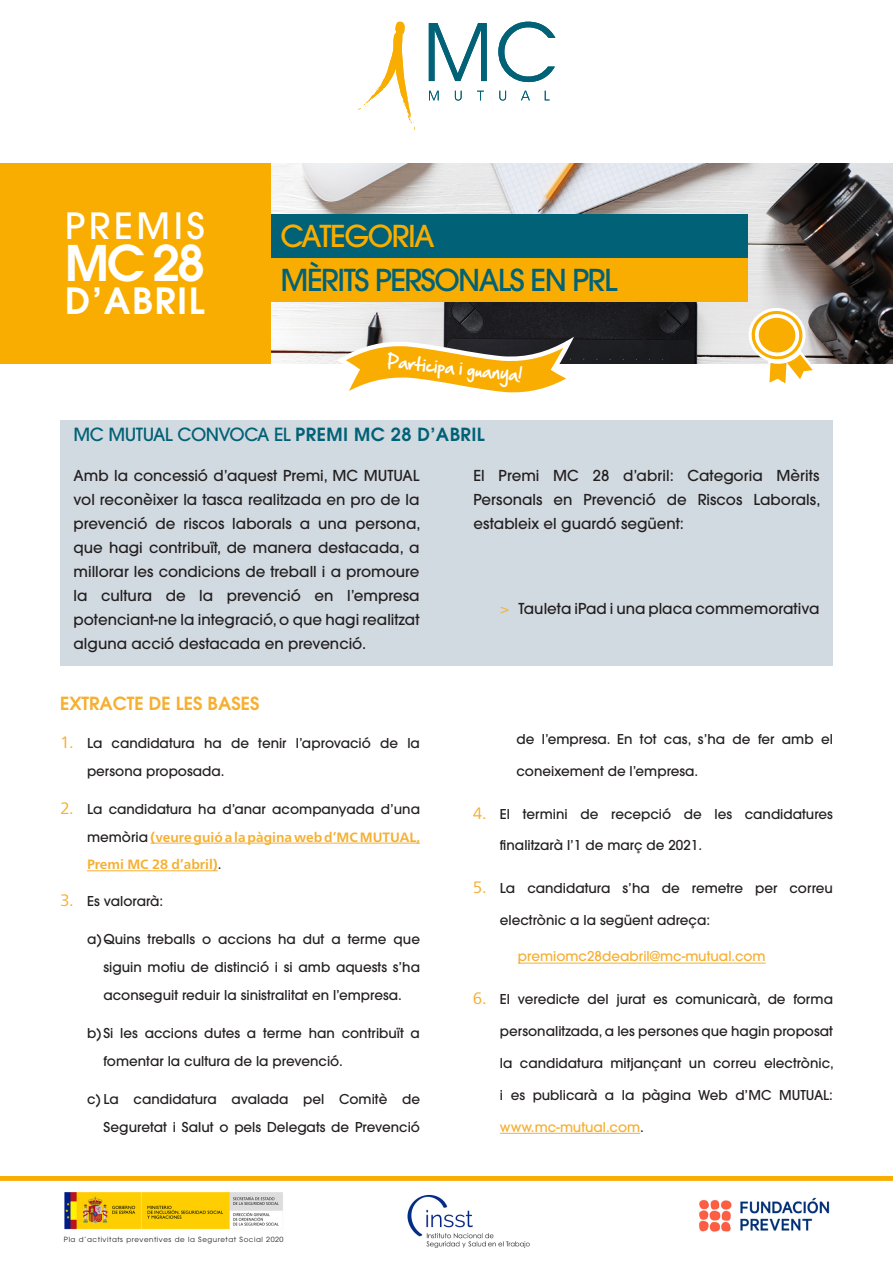
<style>
.page{position:relative;width:893px;height:1263px;background:#fff}
.page>*{position:absolute;margin:0;border:0;box-sizing:border-box;transform-origin:0 0}
.t1{font:600 48.75px "ITC Avant Garde Std";color:#fff}
.t2{font:600 36px "ITC Avant Garde Std";letter-spacing:.045em;color:#fff}
.t3{font:500 36px "ITC Avant Garde Std";letter-spacing:.1em;color:#fff}
.t4{font:500 30px "ITC Avant Garde Std";letter-spacing:-.05em;color:#016176}
.t5{font:500 30px "ITC Avant Garde Std";letter-spacing:-.05em;color:#f9ad00}
.Texto_normal{font:500 18px "ITC Avant Garde Std";letter-spacing:-.025em;color:#016176}
.Texto_normal-2{font:600 18px "ITC Avant Garde Std";color:#f6af31}
.t6{font:15.75px "Hand Of Sean";color:#fff}
.Texto_normal-3{font:500 15px/24px "ITC Avant Garde Std";color:#231f20;text-align:justify}
.Texto_normal-4{font:500 13.5px/27.8px "ITC Avant Garde Std";color:#231f20}
.t7{font:700 13.5px/27.8px "Frutiger Neue LT Pro";color:#f6af31;text-align:justify}
.Texto_normal-5{font:500 13.5px "ITC Avant Garde Std";color:#f6af31}
.t8{font:7.05px "ITC Avant Garde Pro";letter-spacing:.075em;color:#231f20}
.s1{font-weight:600}
.s2{font-family:"Frutiger Neue LT Pro";font-weight:400;color:#f6af31}
.s3{font-family:"Frutiger Neue LT Pro";font-weight:400;font-size:16.5px;color:#f6af31}
.s4{font-weight:400;font-size:16.5px}
.s5{font-family:"ITC Avant Garde Std";font-weight:500;color:#231f20}
.s6{color:#231f20}
</style>
<div class="page">
<img style="left:270px;top:164px;width:623px;height:200px">
<div style="left:270px;top:258px;width:477px;height:43px;background:#f9ad00"></div>
<div style="left:270px;top:215px;width:477px;height:43px;background:#016176"></div>
<svg style="left:332px;top:336px;width:250px;height:57px"></svg>
<svg style="left:358px;top:22px;width:58px;height:108px"></svg>
<svg style="left:498px;top:22px;width:57px;height:60px"></svg>
<svg style="left:455px;top:91px;width:7px;height:10px"></svg>
<svg style="left:477px;top:91px;width:7px;height:9px"></svg>
<svg style="left:499px;top:91px;width:7px;height:10px"></svg>
<svg style="left:521px;top:91px;width:9px;height:9px"></svg>
<svg style="left:545px;top:91px;width:5px;height:9px"></svg>
<svg style="left:429px;top:23px;width:58px;height:58px"></svg>
<svg style="left:429px;top:91px;width:10px;height:9px"></svg>
<svg style="left:747px;top:306px;width:73px;height:78px"></svg>
<div style="left:0;top:163px;width:270px;height:201px;background:#f9ad00"></div>
<div style="left:0;top:1176px;width:893px;height:5px;background:#f9ad00"></div>
<img style="left:407px;top:1194px;width:123px;height:54px">
<img style="left:699px;top:1197px;width:131px;height:35px">
<img style="left:64px;top:1192px;width:219px;height:38px">
<div style="left:60px;top:456px;width:773px;height:209px;background:#d2dae1"></div>
<hr style="left:150px;top:843px;width:270px;height:1px;background:#f6af31">
<hr style="left:87px;top:870px;width:131px;height:1px;background:#f6af31">
<hr style="left:518px;top:963px;width:248px;height:1px;background:#f6af31">
<hr style="left:500px;top:1133px;width:140px;height:1px;background:#f6af31">
<div style="left:60px;top:420px;width:773px;height:36px;background:#d2dae1"></div>
<h2 class="t3" style="left:65px;top:203px;width:141px">PREMIS</h2>
<h1 class="t1" style="left:65px;top:231px;width:141px">MC 28</h1>
<h2 class="t2" style="left:65px;top:278px;width:141px">D’ABRIL</h2>
<h3 class="t5" style="left:280px;top:217px;width:156px">CATEGORIA</h3>
<h3 class="t4" style="left:280px;top:261px;width:339px">MÈRITS PERSONALS EN PRL</h3>
<p class="t6" style="left:388px;top:346px;width:137px;rotate:6deg">Participa i guanya!</p>
<p class="Texto_normal" style="left:74px;top:423px;width:413px">MC MUTUAL CONVOCA EL <span class="s1">PREMI MC 28 D’ABRIL</span></p>
<p class="Texto_normal-3" style="left:74px;top:463px;width:349px">Amb la concessió d’aquest Premi, MC MUTUAL vol reconèixer la tasca realitzada en pro de la prevenció de riscos laborals a una persona, que hagi contribuït, de manera destacada, a millorar les condicions de treball i a promoure la cultura de la prevenció en l’empresa potenciant-ne la integració, o que hagi realitzat alguna acció destacada en prevenció.</p>
<p class="Texto_normal-3" style="left:473px;top:463px;width:349px">El Premi MC 28 d’abril: Categoria Mèrits Personals en Prevenció de Riscos Laborals, estableix el guardó següent:</p>
<p class="Texto_normal-3" style="left:500px;top:596px;width:320px"><span class="s2">&gt;</span> Tauleta iPad i una placa commemorativa</p>
<p class="Texto_normal-2" style="left:60px;top:692px;width:201px">EXTRACTE DE LES BASES</p>
<p class="Texto_normal-4" style="left:87px;top:729px;width:334px;text-indent:-27px"><span class="s3">1.</span> La candidatura ha de tenir l’aprovació de la persona proposada.</p>
<p class="t7" style="left:87px;top:795px;width:335px;text-indent:-27px"><span class="s4">2.</span> <span class="s5">La candidatura ha d’anar acompanyada d’una memòria</span> (veure guió a la pàgina web d’MC MUTUAL, Premi MC 28 d’abril)<span class="s5">.</span></p>
<p class="Texto_normal-4" style="left:60px;top:887px;width:105px"><span class="s3">3.</span> Es valorarà:</p>
<p class="Texto_normal-4" style="left:104px;top:925px;width:318px;text-align:justify;text-indent:-16px">a)Quins treballs o accions ha dut a terme que siguin motiu de distinció i si amb aquests s’ha aconseguit reduir la sinistralitat en l’empresa.</p>
<p class="Texto_normal-4" style="left:104px;top:1019px;width:318px;text-indent:-16px">b) Si les accions dutes a terme han contribuït a fomentar la cultura de la prevenció.</p>
<p class="Texto_normal-4" style="left:87px;top:1085px;width:335px;text-align:right">c) La candidatura avalada pel Comitè de<br>Seguretat i Salut o pels Delegats de Prevenció</p>
<p class="t8" style="left:64px;top:1235px;width:221px">Pla d’activitats preventives de la Seguretat Social 2020</p>
<p class="Texto_normal-4" style="left:516px;top:725px;width:318px">de l’empresa. En tot cas, s’ha de fer amb el</p>
<p class="Texto_normal-4" style="left:516px;top:757px;width:183px">coneixement de l’empresa.</p>
<p class="Texto_normal-4" style="left:473px;top:800px;width:362px"><span class="s3">4.</span> El termini de recepció de les candidatures</p>
<p class="Texto_normal-4" style="left:500px;top:831px;width:204px">finalitzarà l’1 de març de 2021.</p>
<p class="Texto_normal-4" style="left:473px;top:874px;width:362px"><span class="s3">5.</span> La candidatura s’ha de remetre per correu</p>
<p class="Texto_normal-4" style="left:500px;top:906px;width:212px">electrònic a la següent adreça:</p>
<p class="Texto_normal-5" style="left:518px;top:948px;width:249px">premiomc28deabril@mc-mutual.com</p>
<p class="Texto_normal-4" style="left:473px;top:985px;width:362px"><span class="s3">6.</span> El veredicte del jurat es comunicarà, de forma</p>
<p class="Texto_normal-4" style="left:500px;top:1017px;width:335px">personalitzada, a les persones que hagin proposat</p>
<p class="Texto_normal-4" style="left:500px;top:1049px;width:335px">la candidatura mitjançant un correu electrònic,</p>
<p class="Texto_normal-4" style="left:500px;top:1081px;width:335px">i es publicarà a la pàgina Web d’MC MUTUAL:</p>
<p class="Texto_normal-5" style="left:500px;top:1118px;width:146px">www.mc-mutual.com<span class="s6">.</span></p>
</div>
